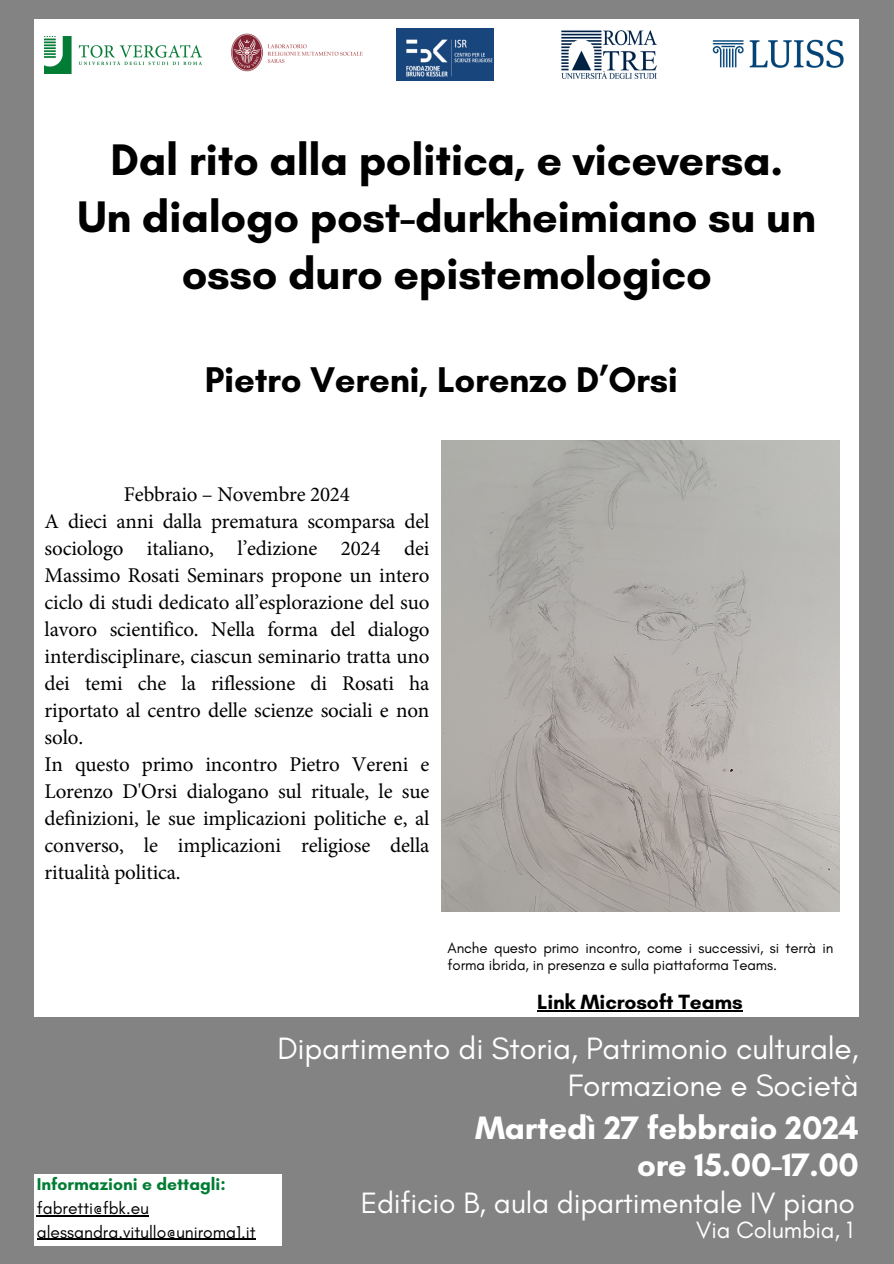
<style>
.page{position:relative;width:894px;height:1264px;background:#fff}
.page>*{position:absolute;margin:0;border:0;box-sizing:border-box;transform-origin:0 0}
.t1{font:700 45px/57.3px "Glacial Indifference";letter-spacing:-.01em;color:#000;text-align:center}
.t2{font:700 36.45px "Glacial Indifference";letter-spacing:-.01em;color:#000}
.t3{font:700 33px/37.2px "Glacial Indifference";letter-spacing:-.01em;color:#fff;text-align:right}
.t4{font:31.5px/36px "Glacial Indifference";letter-spacing:-.01em;color:#fff;text-align:right}
.t5{font:30px "Glacial Indifference";letter-spacing:-.01em;color:#fff}
.t6{font:24px "Glacial Indifference";letter-spacing:-.01em;color:#fff}
.t7{font:21px/27px "Minion Pro";letter-spacing:-.01em;color:#000}
.t8{font:700 21px "Glacial Indifference";letter-spacing:-.01em;color:#000}
.t9{font:700 17.4px/23.7px "Glacial Indifference";color:#007d34}
.t10{font:17.4px "Glacial Indifference";color:#000}
.t11{font:15px/16.8px "Glacial Indifference";letter-spacing:-.01em;color:#000}
.s1{font-weight:400;color:#000}
</style>
<div class="page">
<div style="left:0;top:0;width:893px;height:1263px;background:#838383"></div>
<div style="left:35px;top:1173px;width:247px;height:72px;background:#fff"></div>
<div style="left:35px;top:20px;width:823px;height:997px;background:#fff"></div>
<img style="left:45px;top:37px;width:156px;height:37px">
<img style="left:231px;top:33px;width:132px;height:39px">
<img style="left:396px;top:29px;width:98px;height:51px">
<img style="left:561px;top:30px;width:96px;height:49px">
<img style="left:441px;top:440px;width:397px;height:471px">
<img style="left:712px;top:40px;width:132px;height:28px">
<hr style="left:37px;top:1215px;width:112px;height:1px;background:#000">
<hr style="left:37px;top:1238px;width:218px;height:1px;background:#000">
<hr style="left:537px;top:1010px;width:205px;height:1px;background:#000">
<p class="t1" style="left:77px;top:130px;width:740px">Dal rito alla politica, e viceversa.<br>Un dialogo post-durkheimiano su un osso duro epistemologico</p>
<p class="t2" style="left:205px;top:357px;width:474px">Pietro Vereni, Lorenzo D’Orsi</p>
<h3 class="t7" style="left:45px;top:482px;width:386px;text-indent:79px">Febbraio – Novembre 2024<br>A dieci anni dalla prematura scomparsa del sociologo italiano, l’edizione 2024 dei Massimo Rosati Seminars propone un intero ciclo di studi dedicato all’esplorazione del suo lavoro scientifico. Nella forma del dialogo interdisciplinare, ciascun seminario tratta uno dei temi che la riflessione di Rosati ha riportato al centro delle scienze sociali e non solo.<br>In questo primo incontro Pietro Vereni e Lorenzo D'Orsi dialogano sul rituale, le sue definizioni, le sue implicazioni politiche e, al converso, le implicazioni religiose della ritualità politica.</h3>
<h4 class="t11" style="left:447px;top:939px;width:387px">Anche questo primo incontro, come i successivi, si terrà in forma ibrida, in presenza e sulla piattaforma Teams.</h4>
<p class="t8" style="left:537px;top:989px;width:207px">Link Microsoft Teams</p>
<h6 class="t9" style="left:37px;top:1172px;width:190px">Informazioni e dettagli: <span class="s1">fabretti@fbk.eu</span></h6>
<p class="t10" style="left:37px;top:1221px;width:220px">alessandra.vitullo@uniroma1.it</p>
<h2 class="t4" style="left:277px;top:1030px;width:582px">Dipartimento di Storia, Patrimonio culturale,<br>Formazione e Società</h2>
<h3 class="t3" style="left:475px;top:1109px;width:385px">Martedì 27 febbraio 2024 ore 15.00-17.00</h3>
<h2 class="t5" style="left:360px;top:1184px;width:496px">Edificio B, aula dipartimentale IV piano</h2>
<h5 class="t6" style="left:696px;top:1215px;width:158px">Via Columbia, 1</h5>
</div>
